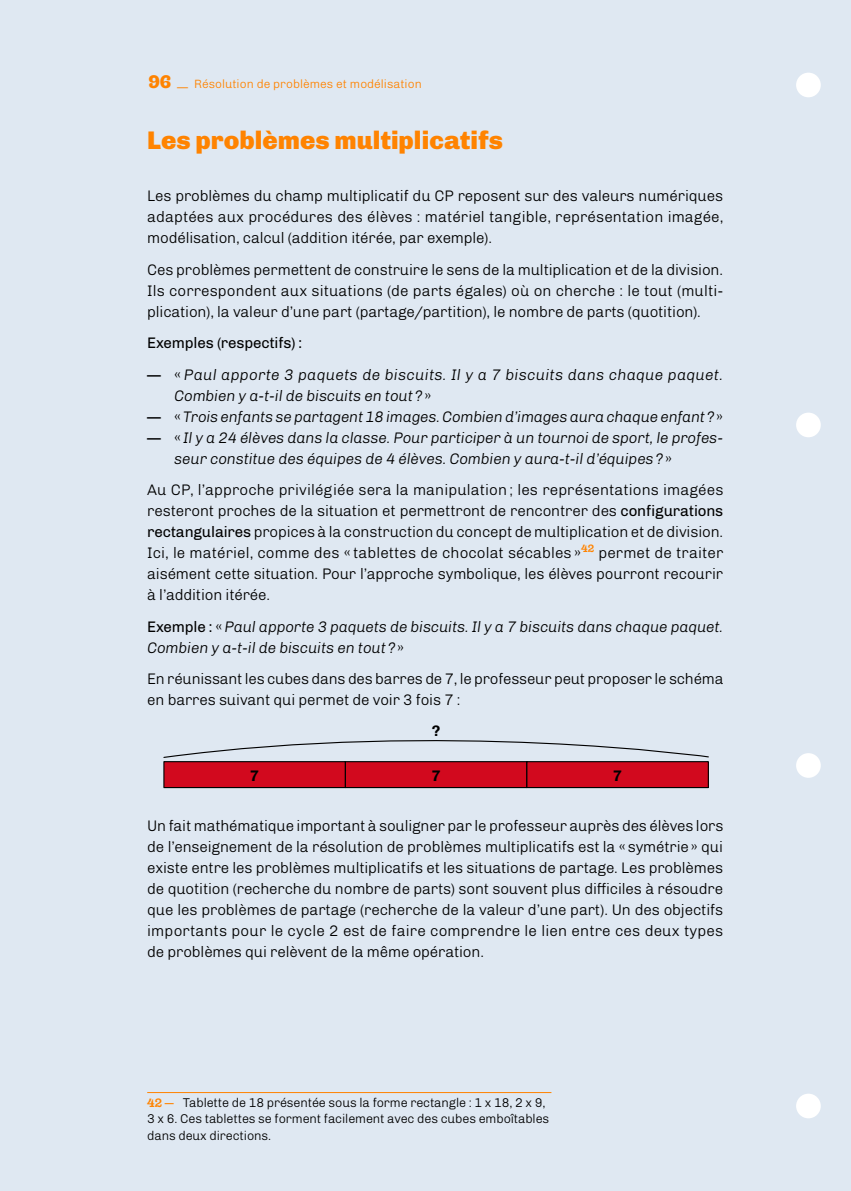
<style>
.page{position:relative;width:851px;height:1191px;background:#fff}
.page>*{position:absolute;margin:0;border:0;box-sizing:border-box;transform-origin:0 0}
.t1{font:900 25.5px "Chivo";color:#ff8300}
.t2{font:300 15.3px/21px "Chivo";letter-spacing:-.01em;color:#000;text-align:justify}
.t3{font:italic 300 15.3px/21px "Chivo";letter-spacing:-.01em;color:#000}
.t4{font:italic 300 15.3px/21px "Chivo";letter-spacing:.015em;color:#000}
.t5{font:15.3px "Chivo";letter-spacing:-.01em;color:#000}
.t6{font:700 15.3px "Chivo";color:#000}
.t7{font:300 12.75px/16.5px "Chivo";letter-spacing:-.01em;color:#000}
.t8{font:300 12px "Chivo";color:#ff8300}
.s1{font-family:"Hernandez Niu W00";font-weight:800;font-size:18px}
.s2{font-weight:400;font-style:normal}
.s3{font-style:normal}
.s4{font-weight:400}
.s5{font-family:"Hernandez Niu W00";font-weight:700;font-size:12px;color:#ff8300}
</style>
<div class="page">
<div style="left:0;top:0;width:850px;height:1191px;background:#dfe8f2"></div>
<hr style="left:147px;top:1092px;width:404px;height:1px;background:#ff8300">
<div style="left:164px;top:761px;width:181px;height:26px;background:#d2091e"></div>
<div style="left:163px;top:761px;width:183px;height:27px;border:1px solid #000"></div>
<div style="left:345px;top:761px;width:182px;height:26px;background:#d2091e"></div>
<div style="left:345px;top:761px;width:182px;height:27px;border:1px solid #000"></div>
<div style="left:527px;top:761px;width:181px;height:26px;background:#d2091e"></div>
<div style="left:526px;top:761px;width:182px;height:27px;border:1px solid #000"></div>
<svg style="left:163px;top:740px;width:546px;height:18px"></svg>
<div style="left:796px;top:73px;width:24px;height:24px;background:#fff;border-radius:50%"></div>
<div style="left:796px;top:412px;width:24px;height:25px;background:#fff;border-radius:50%"></div>
<div style="left:796px;top:753px;width:24px;height:25px;background:#fff;border-radius:50%"></div>
<div style="left:796px;top:1093px;width:24px;height:25px;background:#fff;border-radius:50%"></div>
<p class="t8" style="left:148px;top:75px;width:275px"><span class="s1">96</span> — Résolution de problèmes et modélisation</p>
<h1 class="t1" style="left:147px;top:119px;width:357px">Les problèmes multiplicatifs</h1>
<p class="t2" style="left:147px;top:184px;width:577px">Les problèmes du champ multiplicatif du CP reposent sur des valeurs numériques adaptées aux procédures des élèves : matériel tangible, représentation imagée, modélisation, calcul (addition itérée, par exemple).</p>
<p class="t2" style="left:147px;top:258px;width:577px;text-align:left">Ces problèmes permettent de construire le sens de la multiplication et de la division.<br>Ils correspondent aux situations (de parts égales) où on cherche : le tout (multi&shy;plication), la valeur d’une part (partage/partition), le nombre de parts (quotition).</p>
<p class="t5" style="left:147px;top:331px;width:156px">Exemples (respectifs) :</p>
<p class="t4" style="left:174px;top:363px;width:550px;text-indent:-27px"><span class="s2">—</span> <span class="s3">«</span> Paul apporte 3 paquets de biscuits. Il y a 7 biscuits dans chaque paquet.<br>Combien y a-t-il de biscuits en tout ? <span class="s3">»</span></p>
<p class="t3" style="left:147px;top:405px;width:577px"><span class="s2">—</span> <span class="s3">«</span> Trois enfants se partagent 18 images. Combien d’images aura chaque enfant ? <span class="s3">»</span></p>
<p class="t3" style="left:174px;top:426px;width:550px;text-indent:-27px"><span class="s2">—</span> <span class="s3">«</span> Il y a 24 élèves dans la classe. Pour participer à un tournoi de sport, le profes&shy;seur constitue des équipes de 4 élèves. Combien y aura-t-il d’équipes ? <span class="s3">»</span></p>
<p class="t2" style="left:147px;top:478px;width:577px">Au CP, l’approche privilégiée sera la manipulation ; les représentations imagées resteront proches de la situation et permettront de rencontrer des <span class="s4">configurations rectangulaires</span> propices à la construction du concept de multiplication et de division.<br>Ici, le matériel, comme des « tablettes de chocolat sécables »<sup>42</sup> permet de traiter aisément cette situation. Pour l’approche symbolique, les élèves pourront recourir à l’addition itérée.</p>
<p class="t3" style="left:147px;top:615px;width:577px"><span class="s2">Exemple :</span> <span class="s3">«</span> Paul apporte 3 paquets de biscuits. Il y a 7 biscuits dans chaque paquet.<br>Combien y a-t-il de biscuits en tout ? <span class="s3">»</span></p>
<p class="t2" style="left:147px;top:667px;width:578px">En réunissant les cubes dans des barres de 7, le professeur peut proposer le schéma en barres suivant qui permet de voir 3 fois 7 :</p>
<p class="t6" style="left:431px;top:719px;width:10px">?</p>
<p class="t6" style="left:250px;top:763px;width:11px">7</p>
<p class="t6" style="left:431px;top:763px;width:11px">7</p>
<p class="t6" style="left:612px;top:763px;width:11px">7</p>
<p class="t2" style="left:147px;top:814px;width:577px">Un fait mathématique important à souligner par le professeur auprès des élèves lors de l’enseignement de la résolution de problèmes multiplicatifs est la « symétrie » qui existe entre les problèmes multiplicatifs et les situations de partage. Les problèmes de quotition (recherche du nombre de parts) sont souvent plus difficiles à résoudre que les problèmes de partage (recherche de la valeur d’une part). Un des objectifs importants pour le cycle 2 est de faire comprendre le lien entre ces deux types de problèmes qui relèvent de la même opération.</p>
<p class="t7" style="left:147px;top:1093px;width:403px"><span class="s5">42 —</span> Tablette de 18 présentée sous la forme rectangle : 1 x 18, 2 x 9,<br>3 x 6. Ces tablettes se forment facilement avec des cubes emboîtables dans deux directions.</p>
</div>
